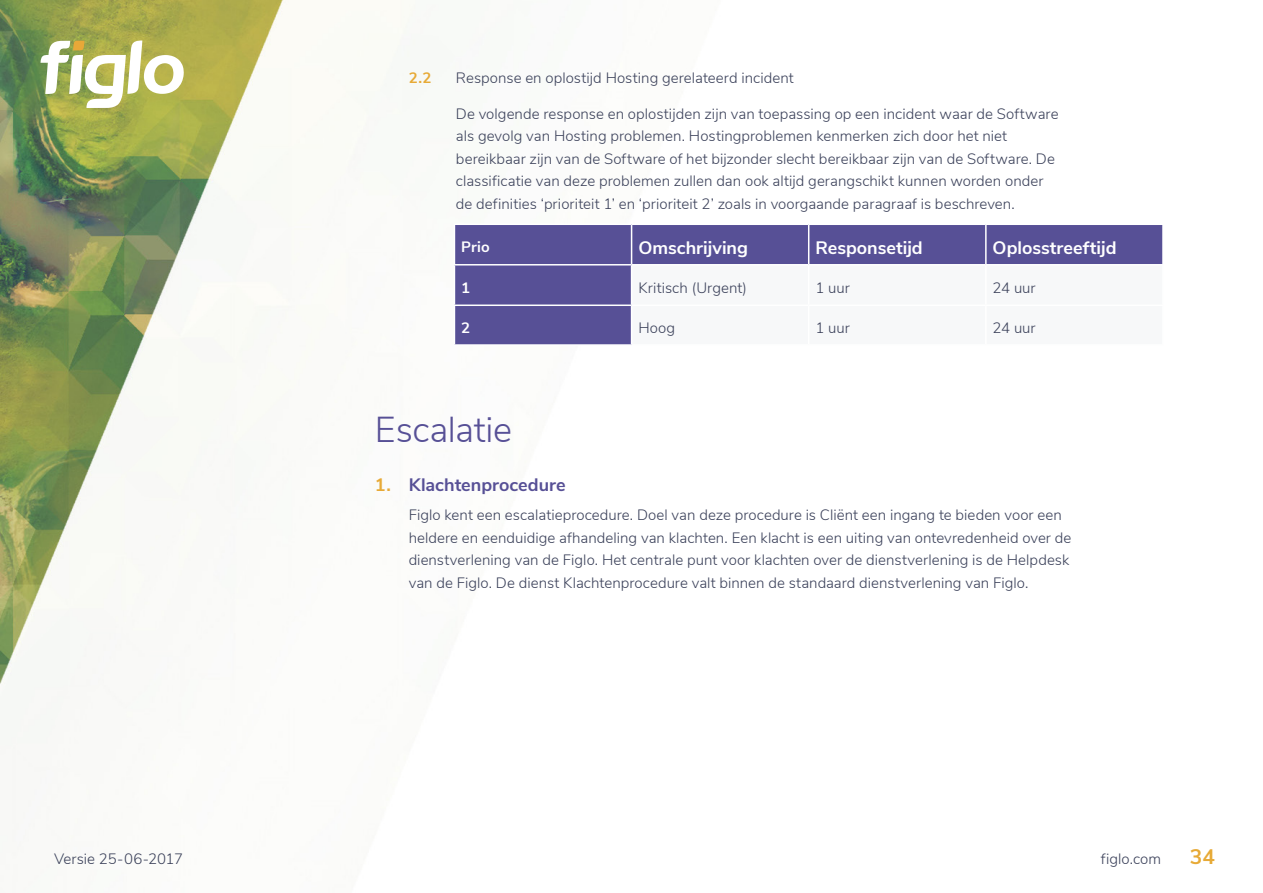
<style>
.page{position:relative;width:1263px;height:893px;background:#fff}
.page>*{position:absolute;margin:0;border:0;box-sizing:border-box;transform-origin:0 0}
.Section_Head{font:300 36px "Nunito Sans";letter-spacing:-.01em;color:#575096}
.t1{font:700 21px "Nunito Sans";color:#e7aa37}
.Headline_12{font:700 18px "Nunito Sans";color:#fff}
.t2{font:700 18px "Nunito Sans";color:#575096}
.Indent_2{font:300 15px/22.5px "Nunito Sans";letter-spacing:.005em;color:#3a4059}
.Indent{font:300 15px/22.5px "Nunito Sans";letter-spacing:.005em;color:#3a4059}
.Body_10{font:300 15px "Nunito Sans";letter-spacing:.005em;color:#3a4059}
.Headline_12-2{font:700 15px "Nunito Sans";color:#fff}
.t3{font:700 15px "Nunito Sans";color:#e7aa37}
.s1{color:#e7aa37}
</style>
<div class="page">
<img style="left:0;top:0;width:415px;height:749px">
<svg style="left:40px;top:39px;width:144px;height:69px"></svg>
<div style="left:455px;top:225px;width:707px;height:119px;background:#575096"></div>
<svg style="left:632px;top:265px;width:530px;height:79px"></svg>
<hr style="left:631px;top:225px;width:1px;height:39px;background:#fff">
<hr style="left:808px;top:225px;width:1px;height:39px;background:#fff">
<hr style="left:985px;top:225px;width:1px;height:39px;background:#fff">
<hr style="left:454px;top:264px;width:178px;height:1px;background:#fff">
<hr style="left:632px;top:264px;width:177px;height:1px;background:#fff">
<hr style="left:631px;top:265px;width:1px;height:39px;background:#fff">
<hr style="left:809px;top:264px;width:177px;height:1px;background:#fff">
<hr style="left:808px;top:265px;width:1px;height:39px;background:#fff">
<hr style="left:986px;top:264px;width:178px;height:1px;background:#fff">
<hr style="left:985px;top:265px;width:1px;height:39px;background:#fff">
<hr style="left:454px;top:304px;width:178px;height:2px;background:#fff">
<hr style="left:632px;top:304px;width:177px;height:2px;background:#fff">
<hr style="left:631px;top:306px;width:1px;height:38px;background:#fff">
<hr style="left:809px;top:304px;width:177px;height:2px;background:#fff">
<hr style="left:808px;top:306px;width:1px;height:38px;background:#fff">
<hr style="left:986px;top:304px;width:178px;height:2px;background:#fff">
<hr style="left:985px;top:306px;width:1px;height:38px;background:#fff">
<p class="t3" style="left:409px;top:66px;width:24px">2.2</p>
<p class="Indent_2" style="left:456px;top:65px;width:339px">Response en oplostijd Hosting gerelateerd incident</p>
<p class="Indent_2" style="left:456px;top:101px;width:604px">De volgende response en oplostijden zijn van toepassing op een incident waar de Software als gevolg van Hosting problemen. Hostingproblemen kenmerken zich door het niet bereikbaar zijn van de Software of het bijzonder slecht bereikbaar zijn van de Software. De classificatie van deze problemen zullen dan ook altijd gerangschikt kunnen worden onder de definities ‘prioriteit 1’ en ‘prioriteit 2’ zoals in voorgaande paragraaf is beschreven.</p>
<p class="Headline_12-2" style="left:461px;top:236px;width:30px">Prio</p>
<p class="Headline_12" style="left:638px;top:234px;width:111px">Omschrijving</p>
<p class="Headline_12" style="left:815px;top:234px;width:109px">Responsetijd</p>
<p class="Headline_12" style="left:992px;top:234px;width:125px">Oplosstreeftijd</p>
<p class="Headline_12-2" style="left:461px;top:276px;width:10px">1</p>
<p class="Body_10" style="left:638px;top:276px;width:110px">Kritisch (Urgent)</p>
<p class="Body_10" style="left:815px;top:276px;width:36px">1 uur</p>
<p class="Body_10" style="left:992px;top:276px;width:45px">24 uur</p>
<p class="Headline_12-2" style="left:461px;top:317px;width:11px">2</p>
<p class="Body_10" style="left:638px;top:317px;width:38px">Hoog</p>
<p class="Body_10" style="left:815px;top:317px;width:36px">1 uur</p>
<p class="Body_10" style="left:992px;top:317px;width:45px">24 uur</p>
<p class="Section_Head" style="left:375px;top:404px;width:139px">Escalatie</p>
<p class="t2" style="left:375px;top:471px;width:192px"><span class="s1">1.</span> Klachtenprocedure</p>
<p class="Indent" style="left:409px;top:503px;width:664px">Figlo kent een escalatieprocedure. Doel van deze procedure is Cliënt een ingang te bieden voor een heldere en eenduidige afhandeling van klachten. Een klacht is een uiting van ontevredenheid over de dienstverlening van de Figlo. Het centrale punt voor klachten over de dienstverlening is de Helpdesk van de Figlo. De dienst Klachtenprocedure valt binnen de standaard dienstverlening van Figlo.</p>
<p class="Indent_2" style="left:54px;top:847px;width:131px">Versie 25-06-2017</p>
<p class="Indent_2" style="left:1101px;top:847px;width:62px">figlo.com</p>
<h2 class="t1" style="left:1190px;top:841px;width:27px">34</h2>
</div>
